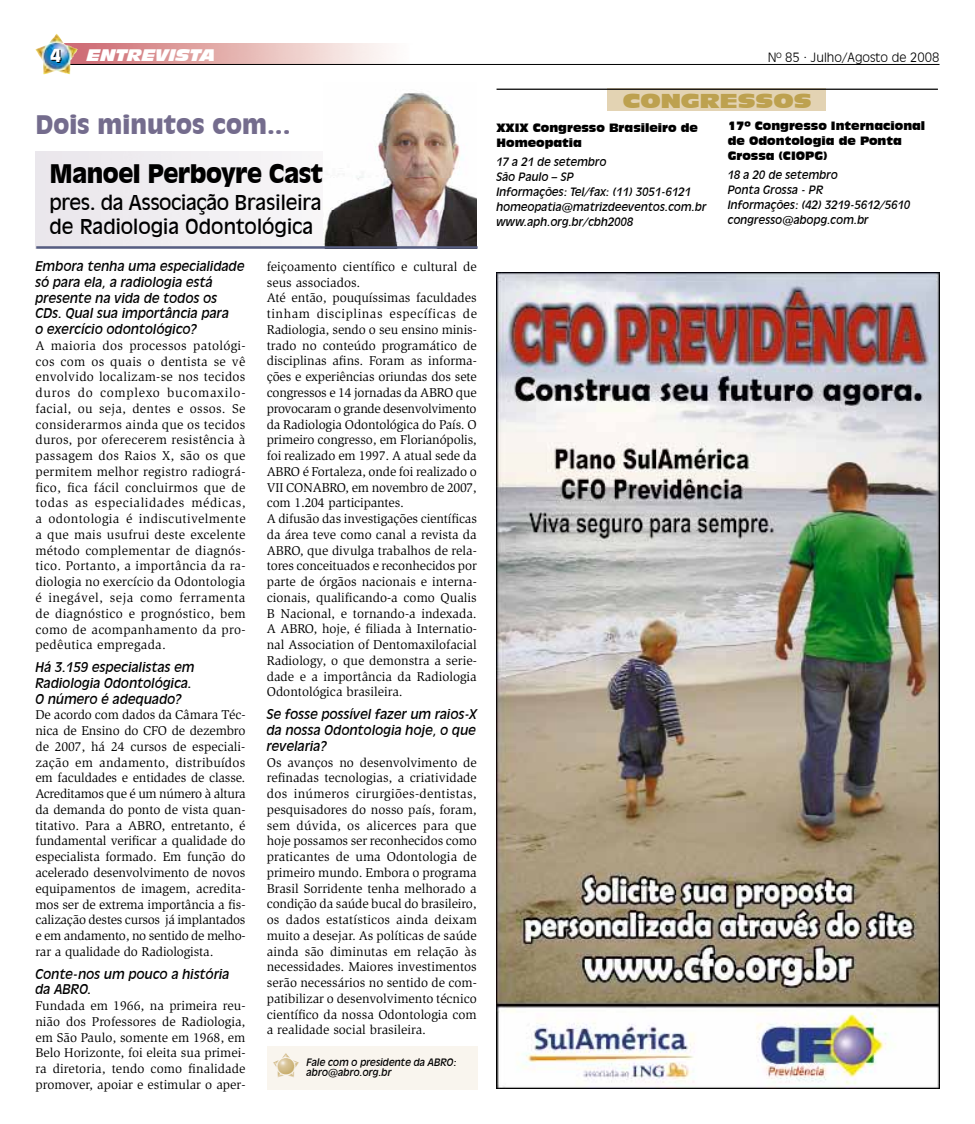
<style>
.page{position:relative;width:975px;height:1124px;background:#fff}
.page>*{position:absolute;margin:0;border:0;box-sizing:border-box;transform-origin:0 0}
.t1{font:900 25px "Incised 901 BT";letter-spacing:-.02em;color:#000}
.t2{font:900 25px "Incised 901 BT";color:#746c8d}
.t3{font:20px/23.8px "Incised 901 BT";letter-spacing:-.01em;color:#000}
.t4{font:18.75px "Incised 901 BT Nord";color:#bda14f}
.t5{font:900 17.5px "Incised 901 BT";color:#fff}
.t6{font:italic 15.62px "Incised 901 BT Nord";color:#fff}
.t7{font:13.12px/15.8px "Slimbach";letter-spacing:-.005em;color:#000;text-align:justify}
.t8{font:italic 13.12px/15.8px "Incised 901 BT";color:#000}
.t9{font:300 12.5px "Incised 901 BT";color:#000}
.t10{font:italic 11.25px/15px "Incised 901 BT";color:#000}
.t11{font:11.25px/15px "Incised 901 BT Compact";color:#000}
.t12{font:italic 10px/10px "Incised 901 BT";letter-spacing:-.01em;color:#000}
</style>
<div class="page">
<img style="left:78px;top:44px;width:330px;height:20px">
<hr style="left:65px;top:64px;width:874px;height:1px;background:#000">
<img style="left:35px;top:34px;width:43px;height:40px">
<div style="left:267px;top:1045px;width:210px;height:44px;background:#f9f5ee"></div>
<img style="left:273px;top:1053px;width:26px;height:24px">
<div style="left:607px;top:89px;width:218px;height:22px;background:#e3d3b3"></div>
<hr style="left:496px;top:89px;width:441px;height:1px;background:#000">
<img style="left:496px;top:273px;width:443px;height:815px">
<img style="left:323px;top:92px;width:154px;height:154px">
<hr style="left:36px;top:246px;width:441px;height:3px;background:#565d81">
<h3 class="t5" style="left:50px;top:44px;width:13px">4</h3>
<p class="t6" style="left:87px;top:46px;width:130px">ENTREVISTA</p>
<p class="t9" style="left:767px;top:50px;width:173px">Nº 85 · Julho/Agosto de 2008</p>
<h1 class="t2" style="left:35px;top:110px;width:257px">Dois minutos com...</h1>
<h1 class="t1" style="left:49px;top:158px;width:312px">Manoel Perboyre Castelo</h1>
<h2 class="t3" style="left:49px;top:191px;width:274px">pres. da Associação Brasileira de Radiologia Odontológica</h2>
<p class="t8" style="left:35px;top:258px;width:211px">Embora tenha uma especialidade só para ela, a radiologia está presente na vida de todos os<br>CDs. Qual sua importância para<br>o exercício odontológico?</p>
<p class="t7" style="left:35px;top:337px;width:212px">A maioria dos processos patológi&shy;cos com os quais o dentista se vê envolvido localizam-se nos tecidos duros do complexo bucomaxilo&shy;facial, ou seja, dentes e ossos. Se considerarmos ainda que os tecidos duros, por oferecerem resistência à passagem dos Raios X, são os que permitem melhor registro radiográ&shy;fico, fica fácil concluirmos que de todas as especialidades médicas, a odontologia é indiscutivelmente a que mais usufrui deste excelente método complementar de diagnós&shy;tico. Portanto, a importância da ra&shy;diologia no exercício da Odontologia é inegável, seja como ferramenta de diagnóstico e prognóstico, bem como de acompanhamento da pro&shy;pedêutica empregada.</p>
<p class="t8" style="left:35px;top:659px;width:161px">Há 3.159 especialistas em<br>Radiologia Odontológica.<br>O número é adequado?</p>
<p class="t7" style="left:35px;top:707px;width:212px">De acordo com dados da Câmara Téc&shy;nica de Ensino do CFO de dezembro de 2007, há 24 cursos de especiali&shy;zação em andamento, distribuídos em faculdades e entidades de classe.<br>Acreditamos que é um número à altura da demanda do ponto de vista quan&shy;titativo. Para a ABRO, entretanto, é fundamental verificar a qualidade do especialista formado. Em função do acelerado desenvolvimento de novos equipamentos de imagem, acredita&shy;mos ser de extrema importância a fis&shy;calização destes cursos já implantados e em andamento, no sentido de melho&shy;rar a qualidade do Radiologista.</p>
<p class="t8" style="left:35px;top:965px;width:196px">Conte-nos um pouco a história da ABRO.</p>
<p class="t7" style="left:35px;top:997px;width:212px">Fundada em 1966, na primeira reu&shy;nião dos Professores de Radiologia, em São Paulo, somente em 1968, em Belo Horizonte, foi eleita sua primei&shy;ra diretoria, tendo como finalidade promover, apoiar e estimular o aper-</p>
<p class="t7" style="left:267px;top:259px;width:212px;text-align:left">feiçoamento científico e cultural de seus associados.<br>Até então, pouquíssimas faculdades tinham disciplinas específicas de Radiologia, sendo o seu ensino minis&shy;trado no conteúdo programático de disciplinas afins. Foram as informa&shy;ções e experiências oriundas dos sete congressos e 14 jornadas da ABRO que provocaram o grande desenvolvimento da Radiologia Odontológica do País. O primeiro congresso, em Florianópolis, foi realizado em 1997. A atual sede da ABRO é Fortaleza, onde foi realizado o VII CONABRO, em novembro de 2007, com 1.204 participantes.<br>A difusão das investigações científicas da área teve como canal a revista da ABRO, que divulga trabalhos de rela&shy;tores conceituados e reconhecidos por parte de órgãos nacionais e interna&shy;cionais, qualificando-a como Qualis B Nacional, e tornando-a indexada.<br>A ABRO, hoje, é filiada à Internatio&shy;nal Association of Dentomaxilofacial Radiology, o que demonstra a serie&shy;dade e a importância da Radiologia Odontológica brasileira.</p>
<p class="t8" style="left:267px;top:706px;width:211px;text-align:justify">Se fosse possível fazer um raios-X da nossa Odontologia hoje, o que revelaria?</p>
<p class="t7" style="left:267px;top:754px;width:212px">Os avanços no desenvolvimento de refinadas tecnologias, a criatividade dos inúmeros cirurgiões-dentistas, pesquisadores do nosso país, foram, sem dúvida, os alicerces para que hoje possamos ser reconhecidos como praticantes de uma Odontologia de primeiro mundo. Embora o programa Brasil Sorridente tenha melhorado a condição da saúde bucal do brasileiro, os dados estatísticos ainda deixam muito a desejar. As políticas de saúde ainda são diminutas em relação às necessidades. Maiores investimentos serão necessários no sentido de com&shy;patibilizar o desenvolvimento técnico científico da nossa Odontologia com a realidade social brasileira.</p>
<p class="t12" style="left:306px;top:1056px;width:152px">Fale com o presidente da ABRO: abro@abro.org.br</p>
<h3 class="t4" style="left:622px;top:89px;width:190px">CONGRESSOS</h3>
<p class="t11" style="left:496px;top:121px;width:203px">XXIX Congresso Brasileiro de<br>Homeopatia</p>
<p class="t10" style="left:496px;top:154px;width:211px">17 a 21 de setembro<br>São Paulo – SP<br>Informações: Tel/fax: (11) 3051-6121 homeopatia@matrizdeeventos.com.br www.aph.org.br/cbh2008</p>
<p class="t11" style="left:727px;top:118px;width:199px">17º Congresso Internacional de Odontologia de Ponta<br>Grossa (CIOPG)</p>
<p class="t10" style="left:727px;top:167px;width:184px">18 a 20 de setembro<br>Ponta Grossa - PR<br>Informações: (42) 3219-5612/5610 congresso@abopg.com.br</p>
</div>
